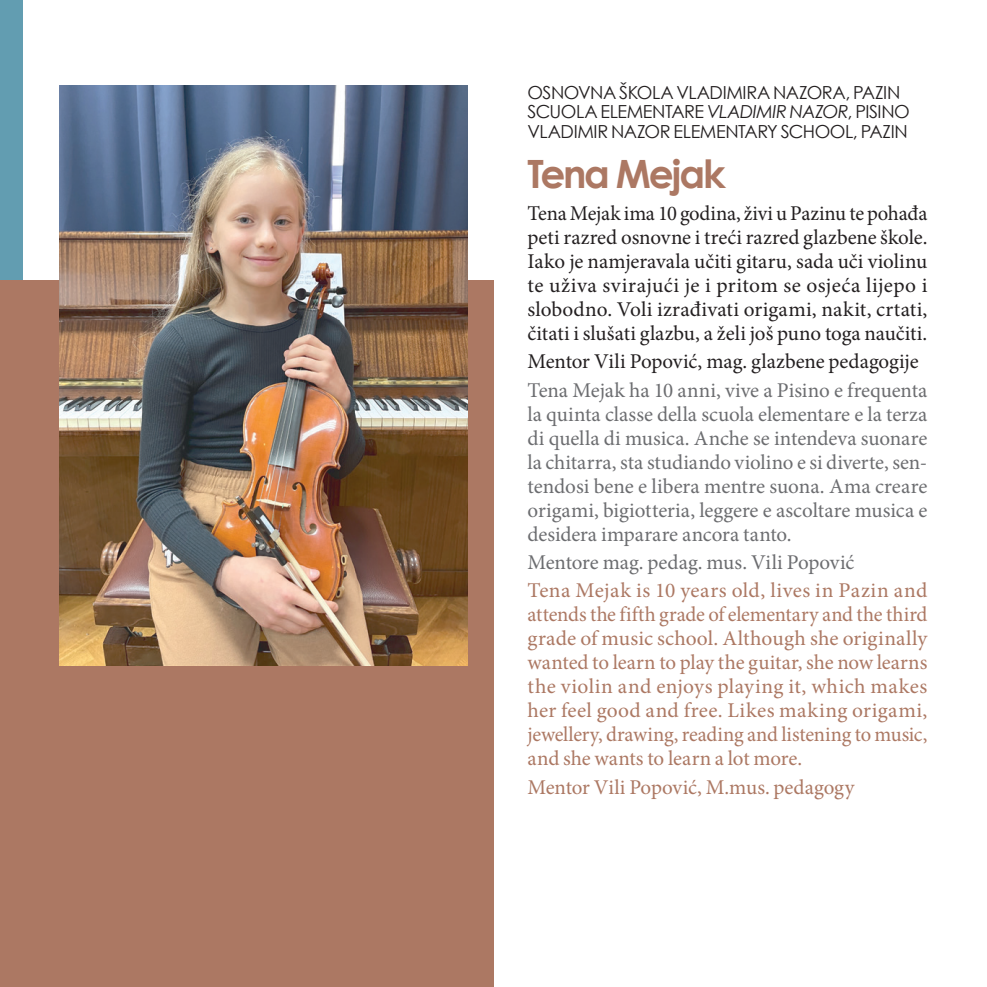
<style>
.page{position:relative;width:987px;height:987px;background:#fff}
.page>*{position:absolute;margin:0;border:0;box-sizing:border-box;transform-origin:0 0}
.h1_imena{font:700 39px "Century Gothic";letter-spacing:-.06em;color:#ac7863}
.GB{font:21px/24px "Minion Pro";letter-spacing:-.01em;color:#ac7863;text-align:justify}
.IT{font:21px/24px "Minion Pro";letter-spacing:-.005em;color:#6c6d70;text-align:justify}
.HR{font:21px/24px "Minion Pro";letter-spacing:-.005em;color:#231f20;text-align:justify}
.skole{font:18px "Century Gothic";letter-spacing:-.025em;color:#231f20}
.s1{font-style:italic}
</style>
<div class="page">
<div style="left:0;top:0;width:23px;height:709px;background:#629db1"></div>
<div style="left:0;top:281px;width:493px;height:705px;background:#ac7863"></div>
<img style="left:60px;top:85px;width:408px;height:580px">
<p class="skole" style="left:527px;top:79px;width:374px">OSNOVNA ŠKOLA VLADIMIRA NAZORA, PAZIN</p>
<p class="skole" style="left:527px;top:99px;width:384px">SCUOLA ELEMENTARE <span class="s1">VLADIMIR NAZOR</span>, PISINO</p>
<p class="skole" style="left:527px;top:119px;width:382px">VLADIMIR NAZOR ELEMENTARY SCHOOL, PAZIN</p>
<p class="h1_imena" style="left:527px;top:144px;width:200px">Tena Mejak</p>
<p class="HR" style="left:527px;top:201px;width:401px">Tena Mejak ima 10 godina, živi u Pazinu te pohađa peti razred osnovne i treći razred glazbene škole.<br>Iako je namjeravala učiti gitaru, sada uči violinu te uživa svirajući je i pritom se osjeća lijepo i slobodno. Voli izrađivati origami, nakit, crtati, čitati i slušati glazbu, a želi još puno toga naučiti.</p>
<p class="HR" style="left:527px;top:350px;width:392px">Mentor Vili Popović, mag. glazbene pedagogije</p>
<p class="IT" style="left:527px;top:378px;width:401px">Tena Mejak ha 10 anni, vive a Pisino e frequenta la quinta classe della scuola elementare e la terza di quella di musica. Anche se intendeva suonare la chitarra, sta studiando violino e si diverte, sen&shy;tendosi bene e libera mentre suona. Ama creare origami, bigiotteria, leggere e ascoltare musica e desidera imparare ancora tanto.</p>
<p class="IT" style="left:527px;top:550px;width:328px">Mentore mag. pedag. mus. Vili Popović</p>
<p class="GB" style="left:527px;top:578px;width:401px">Tena Mejak is 10 years old, lives in Pazin and attends the fifth grade of elementary and the third grade of music school. Although she originally wanted to learn to play the guitar, she now learns the violin and enjoys playing it, which makes her feel good and free. Likes making origami, jewellery, drawing, reading and listening to music, and she wants to learn a lot more.</p>
<p class="GB" style="left:527px;top:775px;width:328px">Mentor Vili Popović, M.mus. pedagogy</p>
</div>
